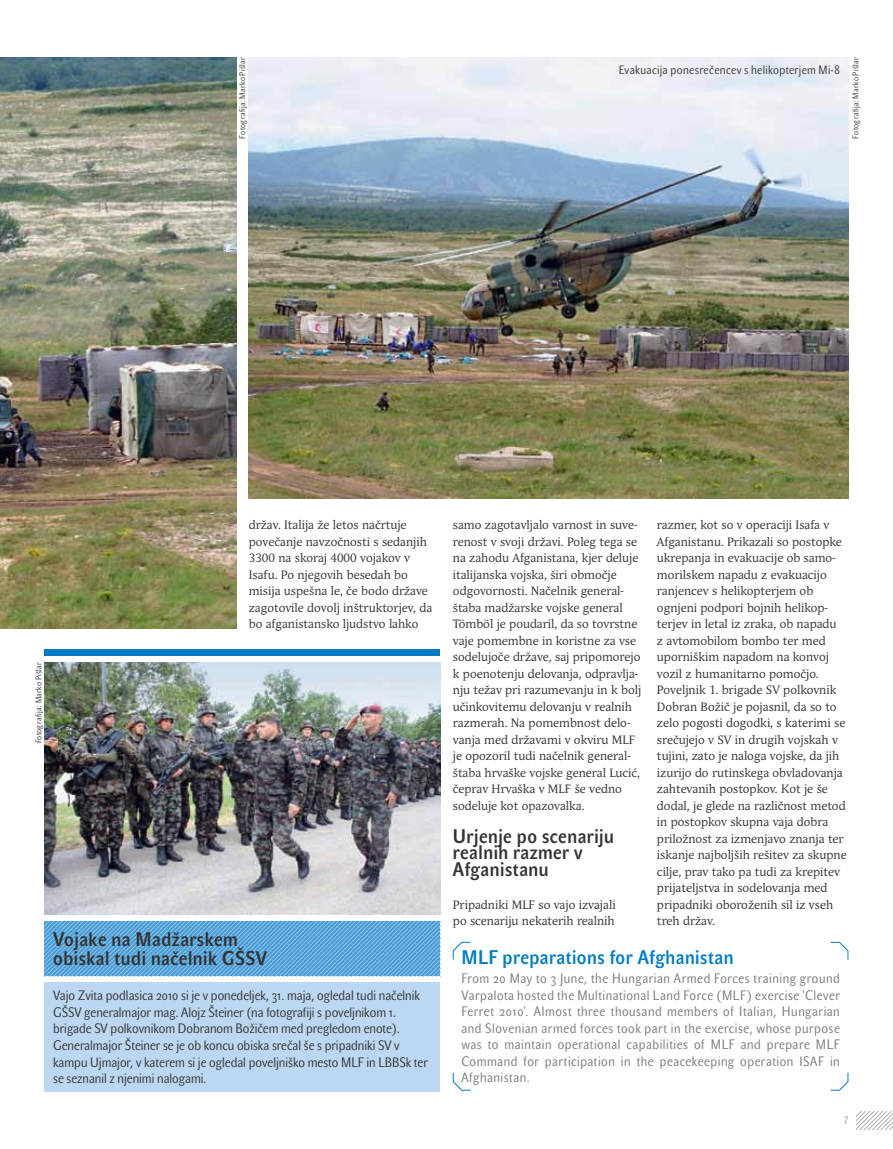
<style>
.page{position:relative;width:893px;height:1149px;background:#fff}
.page>*{position:absolute;margin:0;border:0;box-sizing:border-box;transform-origin:0 0}
.t1{font:19.5px/16.5px "STF John Sans Cond Med CE";letter-spacing:.025em;color:#333132;scale:1.1 1}
.t2{font:19.5px "STF John Sans Cond Med CE";letter-spacing:.025em;color:#007bc3;scale:1.1 1}
.t3{font:13.5px/16.5px "STF John Sans Cond Lite CE";letter-spacing:.035em;color:#767678;text-align:justify;scale:1.1 1}
.t4{font:13.5px/16.5px "STF John Sans Cond Lite CE";color:#333132;scale:1.1 1}
.t5{font:12px/16.5px "Andulka Book Pro";color:#333132}
.t6{font:12px "STF John Sans Cond Lite CE";letter-spacing:.025em;color:#333132;scale:1.1 1}
.t7{font:10.5px "STF John Sans Cond Lite SCCE";color:#9b9c9f;scale:1.1 1}
.t8{font:8.25px "STF John Sans Cond Lite CE";letter-spacing:.035em;color:#333132;scale:1.1 1}
</style>
<div class="page">
<img style="left:45px;top:662px;width:395px;height:252px">
<div style="left:45px;top:982px;width:395px;height:109px;background:#bcd7f1"></div>
<svg style="left:45px;top:921px;width:395px;height:54px;background:#5fa8db"></svg>
<div style="left:45px;top:649px;width:395px;height:6px;background:#007bc3"></div>
<img style="left:0;top:57px;width:236px;height:571px">
<img style="left:249px;top:57px;width:599px;height:441px">
<svg style="left:452px;top:941px;width:19px;height:19px"></svg>
<svg style="left:830px;top:941px;width:19px;height:18px"></svg>
<svg style="left:452px;top:1073px;width:19px;height:17px"></svg>
<svg style="left:830px;top:1072px;width:19px;height:18px"></svg>
<svg style="left:857px;top:1111px;width:36px;height:17px"></svg>
<p class="t8" style="left:238px;top:138px;width:75px;rotate:-90deg">Fotografija: Marko Pišlar</p>
<p class="t8" style="left:851px;top:138px;width:75px;rotate:-90deg">Fotografija: Marko Pišlar</p>
<p class="t6" style="left:619px;top:63px;width:202px">Evakuacija ponesrečencev s helikopterjem Mi-8</p>
<p class="t8" style="left:34px;top:743px;width:75px;rotate:-90deg">Fotografija: Marko Pišlar</p>
<p class="t5" style="left:249px;top:516px;width:185px">držav. Italija že letos načrtuje povečanje navzočnosti s sedanjih<br>3300 na skoraj 4000 vojakov v<br>Isafu. Po njegovih besedah bo misija uspešna le, če bodo države zagotovile dovolj inštruktorjev, da bo afganistansko ljudstvo lahko</p>
<p class="t5" style="left:453px;top:516px;width:190px">samo zagotavljalo varnost in suve&shy;renost v svoji državi. Poleg tega se na zahodu Afganistana, kjer deluje italijanska vojska, širi območje odgovornosti. Načelnik general&shy;štaba madžarske vojske general Tömböl je poudaril, da so tovrstne vaje pomembne in koristne za vse sodelujoče države, saj pripomorejo k poenotenju delovanja, odpravlja&shy;nju težav pri razumevanju in k bolj učinkovitemu delovanju v realnih razmerah. Na pomembnost delo&shy;vanja med državami v okviru MLF je opozoril tudi načelnik general&shy;štaba hrvaške vojske general Lucić, čeprav Hrvaška v MLF še vedno sodeluje kot opazovalka.</p>
<h1 class="t1" style="left:453px;top:827px;width:148px">Urjenje po scenariju realnih razmer v<br>Afganistanu</h1>
<p class="t5" style="left:453px;top:896px;width:164px">Pripadniki MLF so vajo izvajali po scenariju nekaterih realnih</p>
<p class="t5" style="left:657px;top:516px;width:191px">razmer, kot so v operaciji Isafa v<br>Afganistanu. Prikazali so postopke ukrepanja in evakuacije ob samo&shy;morilskem napadu z evakuacijo ranjencev s helikopterjem ob ognjeni podpori bojnih helikop&shy;terjev in letal iz zraka, ob napadu<br>z avtomobilom bombo ter med uporniškim napadom na konvoj vozil z humanitarno pomočjo.<br>Poveljnik 1. brigade SV polkovnik<br>Dobran Božič je pojasnil, da so to zelo pogosti dogodki, s katerimi se srečujejo v SV in drugih vojskah v tujini, zato je naloga vojske, da jih izurijo do rutinskega obvladovanja zahtevanih postopkov. Kot je še dodal, je glede na različnost metod in postopkov skupna vaja dobra priložnost za izmenjavo znanja ter iskanje najboljših rešitev za skupne cilje, prav tako pa tudi za krepitev prijateljstva in sodelovanja med pripadniki oboroženih sil iz vseh treh držav.</p>
<h1 class="t1" style="left:53px;top:929px;width:196px;line-height:19.5px">Vojake na Madžarskem obiskal tudi načelnik GŠSV</h1>
<p class="t4" style="left:53px;top:987px;width:342px">Vajo Zvita podlasica 2010 si je v ponedeljek, 31. maja, ogledal tudi načelnik GŠSV generalmajor mag. Alojz Šteiner (na fotografiji s poveljnikom 1. brigade SV polkovnikom Dobranom Božičem med pregledom enote).<br>Generalmajor Šteiner se je ob koncu obiska srečal še s pripadniki SV v kampu Ujmajor, v katerem si je ogledal poveljniško mesto MLF in LBBSk ter se seznanil z njenimi nalogami.</p>
<h1 class="t2" style="left:461px;top:946px;width:249px">MLF preparations for Afghanistan</h1>
<p class="t3" style="left:461px;top:969px;width:346px">From 20 May to 3 June, the Hungarian Armed Forces training ground Varpalota hosted the Multinational Land Force (MLF) exercise 'Clever Ferret 2010'. Almost three thousand members of Italian, Hungarian and Slovenian armed forces took part in the exercise, whose purpose was to maintain operational capabilities of MLF and prepare MLF Command for participation in the peacekeeping operation ISAF in Afghanistan.</p>
<p class="t7" style="left:843px;top:1113px;width:6px">7</p>
</div>
